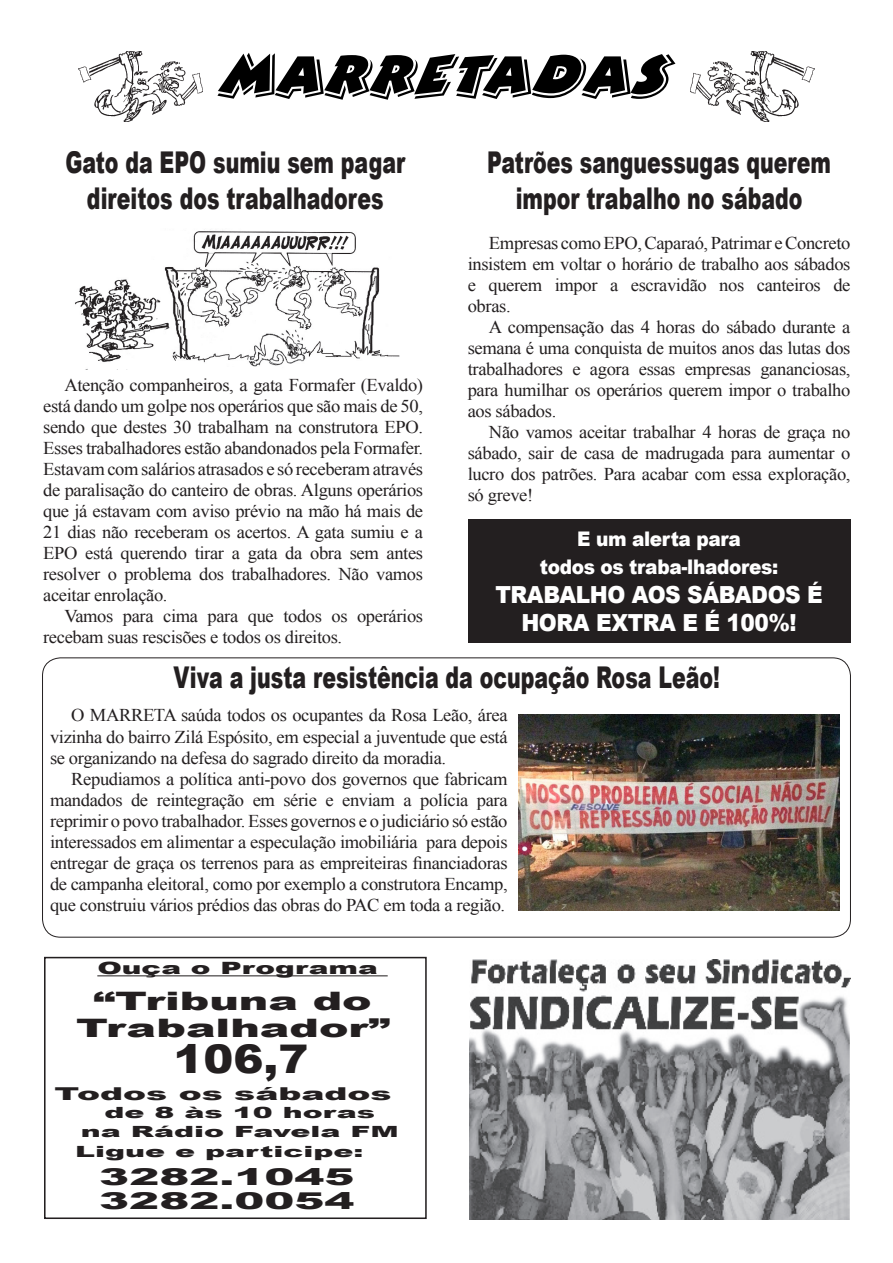
<style>
.page{position:relative;width:893px;height:1263px;background:#fff}
.page>*{position:absolute;margin:0;border:0;box-sizing:border-box;transform-origin:0 0}
.t1{font:900 39.6px "Arial";color:#231f20;scale:1.14 1}
.t2{font:900 30px/36px "Arial";color:#231f20;text-align:center;scale:.68 1}
.t3{font:900 25.35px/26.5px "Arial";color:#231f20;text-align:center;scale:1.74 1}
.t4{font:900 23.55px/28.2px "Arial";letter-spacing:-.02em;color:#fff;text-align:center;scale:.92 1}
.t5{font:900 23.1px "Arial";color:#231f20;scale:1.95 1}
.t6{font:900 20.1px "Arial";letter-spacing:-.02em;color:#fff;scale:.92 1}
.t7{font:18px/21px "Times New Roman";letter-spacing:-.02em;color:#231f20;text-align:justify}
.t8{font:900 17.7px "Arial";color:#231f20;scale:1.95 1}
.t9{font:900 16.95px "Arial";color:#231f20;scale:1.74 1}
.t10{font:900 15.45px/18.5px "Arial";color:#231f20;text-align:center;scale:1.95 1}
</style>
<div class="page">
<img style="left:469px;top:960px;width:381px;height:259px">
<div style="left:44px;top:957px;width:383px;height:262px;border:2px solid #231f20"></div>
<hr style="left:97px;top:975px;width:291px;height:1px;background:#231f20">
<img style="left:690px;top:51px;width:125px;height:71px">
<img style="left:78px;top:51px;width:125px;height:71px">
<svg style="left:217px;top:53px;width:458px;height:47px"></svg>
<img style="left:518px;top:714px;width:322px;height:196px">
<img style="left:75px;top:230px;width:325px;height:140px">
<div style="left:468px;top:520px;width:382px;height:123px;background:#231f20"></div>
<p class="t2" style="left:65px;top:143px;width:501px">Gato da EPO sumiu sem pagar direitos dos trabalhadores</p>
<p class="t2" style="left:487px;top:143px;width:507px">Patrões sanguessugas querem impor trabalho no sábado</p>
<p class="t7" style="left:43px;top:374px;width:381px;text-indent:21px">Atenção companheiros, a gata Formafer (Evaldo) está dando um golpe nos operários que são mais de 50, sendo que destes 30 trabalham na construtora EPO.<br>Esses trabalhadores estão abandonados pela Formafer.<br>Estavam com salários atrasados e só receberam através de paralisação do canteiro de obras. Alguns operários que já estavam com aviso prévio na mão há mais de 21 dias não receberam os acertos. A gata sumiu e a EPO está querendo tirar a gata da obra sem antes resolver o problema dos trabalhadores. Não vamos aceitar enrolação.</p>
<p class="t7" style="left:43px;top:605px;width:381px;text-indent:21px">Vamos para cima para que todos os operários recebam suas rescisões e todos os direitos.</p>
<p class="t7" style="left:468px;top:232px;width:384px;text-indent:21px">Empresas como EPO, Caparaó, Patrimar e Concreto insistem em voltar o horário de trabalho aos sábados e querem impor a escravidão nos canteiros de obras.</p>
<p class="t7" style="left:468px;top:316px;width:384px;text-indent:21px">A compensação das 4 horas do sábado durante a semana é uma conquista de muitos anos das lutas dos trabalhadores e agora essas empresas gananciosas, para humilhar os operários querem impor o trabalho aos sábados.</p>
<p class="t7" style="left:468px;top:421px;width:384px;text-indent:21px">Não vamos aceitar trabalhar 4 horas de graça no sábado, sair de casa de madrugada para aumentar o lucro dos patrões. Para acabar com essa exploração, só greve!</p>
<p class="t6" style="left:577px;top:524px;width:179px">E um alerta para</p>
<p class="t6" style="left:540px;top:553px;width:261px">todos os traba-lhadores:</p>
<p class="t4" style="left:495px;top:579px;width:357px">TRABALHO AOS SÁBADOS É<br>HORA EXTRA E É 100%!</p>
<p class="t2" style="left:174px;top:658px;width:805px">Viva a justa resistência da ocupação Rosa Leão!</p>
<p class="t7" style="left:50px;top:705px;width:459px;text-indent:21px">O MARRETA saúda todos os ocupantes da Rosa Leão, área vizinha do bairro Zilá Espósito, em especial a juventude que está se organizando na defesa do sagrado direito da moradia.</p>
<p class="t7" style="left:50px;top:768px;width:459px;text-indent:21px">Repudiamos a política anti-povo dos governos que fabricam mandados de reintegração em série e enviam a polícia para reprimir o povo trabalhador. Esses governos e o judiciário só estão interessados em alimentar a especulação imobiliária para depois entregar de graça os terrenos para as empreiteiras financiadoras de campanha eleitoral, como por exemplo a construtora Encamp, que construiu vários prédios das obras do PAC em toda a região.</p>
<p class="t9" style="left:97px;top:955px;width:163px">Ouça o Programa</p>
<p class="t3" style="left:76px;top:987px;width:182px">“Tribuna do<br>Trabalhador”</p>
<p class="t1" style="left:173px;top:1030px;width:120px">106,7</p>
<p class="t8" style="left:55px;top:1081px;width:174px">Todos os sábados</p>
<p class="t10" style="left:81px;top:1103px;width:165px">de 8 às 10 horas<br>na Rádio Favela FM</p>
<p class="t10" style="left:75px;top:1142px;width:149px">Ligue e participe:</p>
<p class="t5" style="left:99px;top:1159px;width:132px">3282.1045</p>
<p class="t5" style="left:99px;top:1184px;width:132px">3282.0054</p>
</div>
